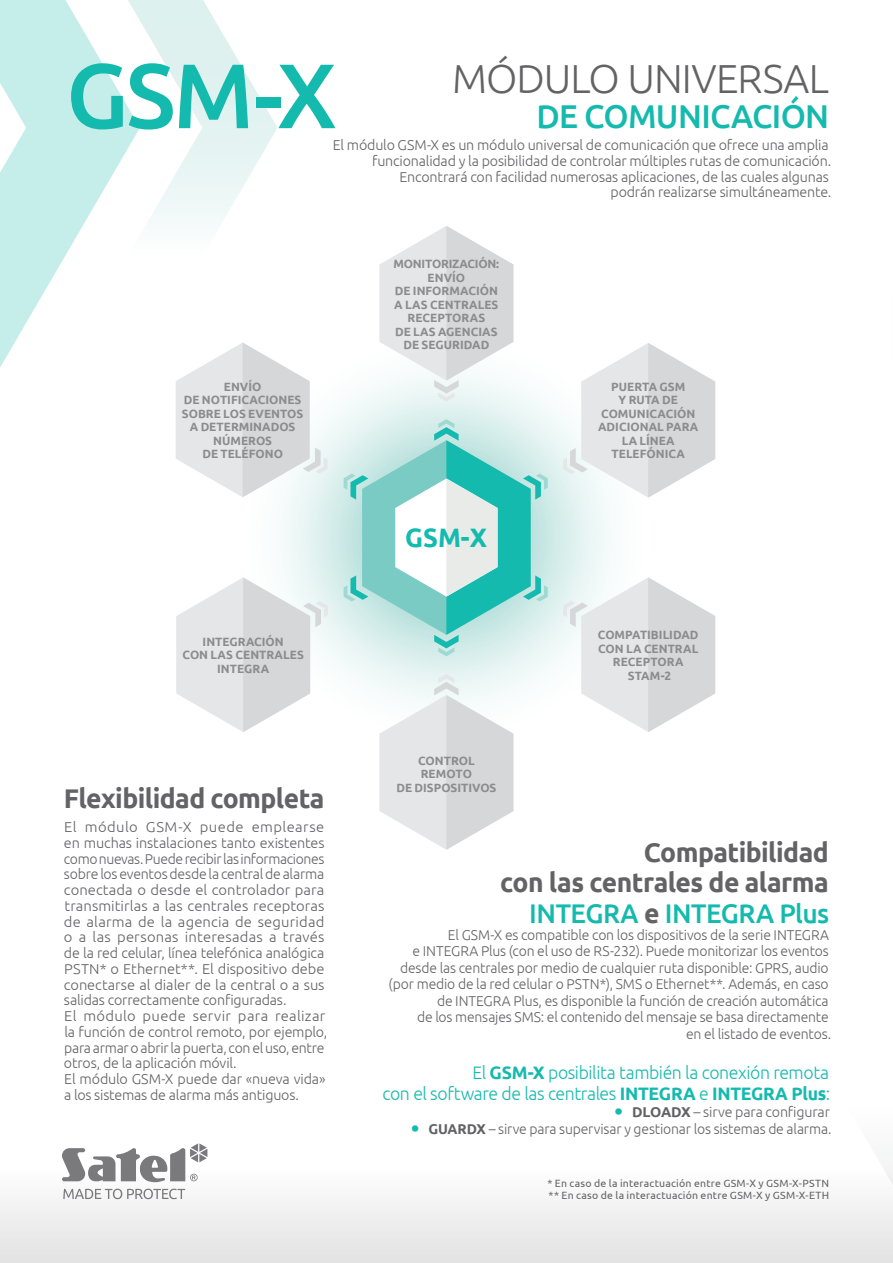
<style>
.page{position:relative;width:893px;height:1263px;background:#fff}
.page>*{position:absolute;margin:0;border:0;box-sizing:border-box;transform-origin:0 0}
.t1{font:500 91.5px "Ubuntu";color:#15baae}
.t2{font:300 40.5px "Ubuntu";letter-spacing:-.02em;color:#636366}
.t3{font:500 33px "Ubuntu";letter-spacing:-.02em;color:#15baae}
.t4{font:700 27px/30.8px "Ubuntu";letter-spacing:-.02em;color:#636366;text-align:right}
.t5{font:700 26.7px "Ubuntu";color:#15baae;scale:.96 1}
.t6{font:300 18px/21px "Ubuntu";letter-spacing:-.025em;color:#15baae;text-align:right}
.t7{font:300 14.25px/16.5px "Ubuntu";letter-spacing:-.01em;color:#636366;text-align:right}
.t8{font:300 14.25px/15.8px "Ubuntu";letter-spacing:-.01em;color:#636366;scale:1.04 1}
.t9{font:700 12px/13.5px "Ubuntu";color:#8a8c8f;text-align:center}
.t10{font:10.5px/12.6px "Ubuntu";letter-spacing:.025em;color:#636366}
.s1{font-weight:500;color:#15baae}
.s2{font-weight:700}
</style>
<div class="page">
<div style="left:0;top:1168px;width:893px;height:95px;background:linear-gradient(to right,#ededee,#f1f1f1)"></div>
<svg style="left:0;top:0;width:121px;height:367px;fill:#c5edea"></svg>
<svg style="left:121px;top:0;width:157px;height:225px"></svg>
<svg style="left:840px;top:1164px;width:53px;height:99px"></svg>
<svg style="left:240px;top:332px;width:411px;height:411px"></svg>
<svg style="left:379px;top:674px;width:134px;height:176px"></svg>
<svg style="left:379px;top:226px;width:134px;height:175px"></svg>
<svg style="left:563px;top:577px;width:152px;height:155px"></svg>
<svg style="left:563px;top:343px;width:152px;height:155px"></svg>
<svg style="left:176px;top:343px;width:151px;height:154px"></svg>
<svg style="left:176px;top:577px;width:152px;height:155px"></svg>
<svg style="left:344px;top:419px;width:204px;height:237px;background:#a5ded9"></svg>
<svg style="left:62px;top:1143px;width:145px;height:56px"></svg>
<h2 class="t2" style="left:452px;top:54px;width:378px">MÓDULO UNIVERSAL</h2>
<h1 class="t1" style="left:66px;top:38px;width:272px">GSM-X</h1>
<h3 class="t3" style="left:536px;top:95px;width:294px">DE COMUNICACIÓN</h3>
<p class="t7" style="left:333px;top:137px;width:500px;line-height:15.8px">El módulo GSM-X es un módulo universal de comunicación que ofrece una amplia funcionalidad y la posibilidad de controlar múltiples rutas de comunicación.<br>Encontrará con facilidad numerosas aplicaciones, de las cuales algunas<br>podrán realizarse simultáneamente.</p>
<p class="t9" style="left:182px;top:380px;width:123px">ENVÍO<br>DE NOTIFICACIONES<br>SOBRE LOS EVENTOS<br>A DETERMINADOS<br>NÚMEROS<br>DE TELÉFONO</p>
<p class="t9" style="left:183px;top:635px;width:123px">INTEGRACIÓN<br>CON LAS CENTRALES<br>INTEGRA</p>
<h3 class="t4" style="left:64px;top:782px;width:262px">Flexibilidad completa</h3>
<p class="t8" style="left:64px;top:819px;width:255px">El módulo GSM-X puede emplearse en muchas instalaciones tanto existentes como nuevas. Puede recibir las informaciones sobre los eventos desde la central de alarma conectada o desde el controlador para transmitirlas a las centrales receptoras de alarma de la agencia de seguridad o a las personas interesadas a través de la red celular, línea telefónica analógica PSTN* o Ethernet**. El dispositivo debe conectarse al dialer de la central o a sus salidas correctamente configuradas.<br>El módulo puede servir para realizar la función de control remoto, por ejemplo, para armar o abrir la puerta, con el uso, entre otros, de la aplicación móvil.<br>El módulo GSM-X puede dar «nueva vida» a los sistemas de alarma más antiguos.</p>
<p class="t9" style="left:394px;top:257px;width:107px">MONITORIZACIÓN:<br>ENVÍO<br>DE INFORMACIÓN<br>A LAS CENTRALES<br>RECEPTORAS<br>DE LAS AGENCIAS<br>DE SEGURIDAD</p>
<h3 class="t5" style="left:405px;top:522px;width:87px">GSM-X</h3>
<p class="t9" style="left:396px;top:753px;width:102px">CONTROL<br>REMOTO<br>DE DISPOSITIVOS</p>
<p class="t9" style="left:598px;top:380px;width:102px">PUERTA GSM<br>Y RUTA DE<br>COMUNICACIÓN<br>ADICIONAL PARA<br>LA LÍNEA<br>TELEFÓNICA</p>
<p class="t9" style="left:598px;top:628px;width:102px">COMPATIBILIDAD<br>CON LA CENTRAL<br>RECEPTORA<br>STAM-2</p>
<h3 class="t4" style="left:500px;top:836px;width:331px">Compatibilidad<br>con las centrales de alarma<br><span class="s1">INTEGRA</span> e <span class="s1">INTEGRA Plus</span></h3>
<p class="t7" style="left:389px;top:926px;width:444px">El GSM-X es compatible con los dispositivos de la serie INTEGRA<br>e INTEGRA Plus (con el uso de RS-232). Puede monitorizar los eventos desde las centrales por medio de cualquier ruta disponible: GPRS, audio (por medio de la red celular o PSTN*), SMS o Ethernet**. Además, en caso de INTEGRA Plus, es disponible la función de creación automática<br>de los mensajes SMS: el contenido del mensaje se basa directamente<br>en el listado de eventos.</p>
<p class="t6" style="left:383px;top:1062px;width:449px">El <span class="s2">GSM-X</span> posibilita también la conexión remota<br>con el software de las centrales <span class="s2">INTEGRA</span> e <span class="s2">INTEGRA Plus</span>:</p>
<p class="t7" style="left:428px;top:1103px;width:405px"><span class="s2">DLOADX</span> – sirve para configurar<br><span class="s2">GUARDX</span> – sirve para supervisar y gestionar los sistemas de alarma.</p>
<p class="t10" style="left:547px;top:1176px;width:283px">* En caso de la interactuación entre GSM-X y GSM-X-PSTN ** En caso de la interactuación entre GSM-X y GSM-X-ETH</p>
</div>
